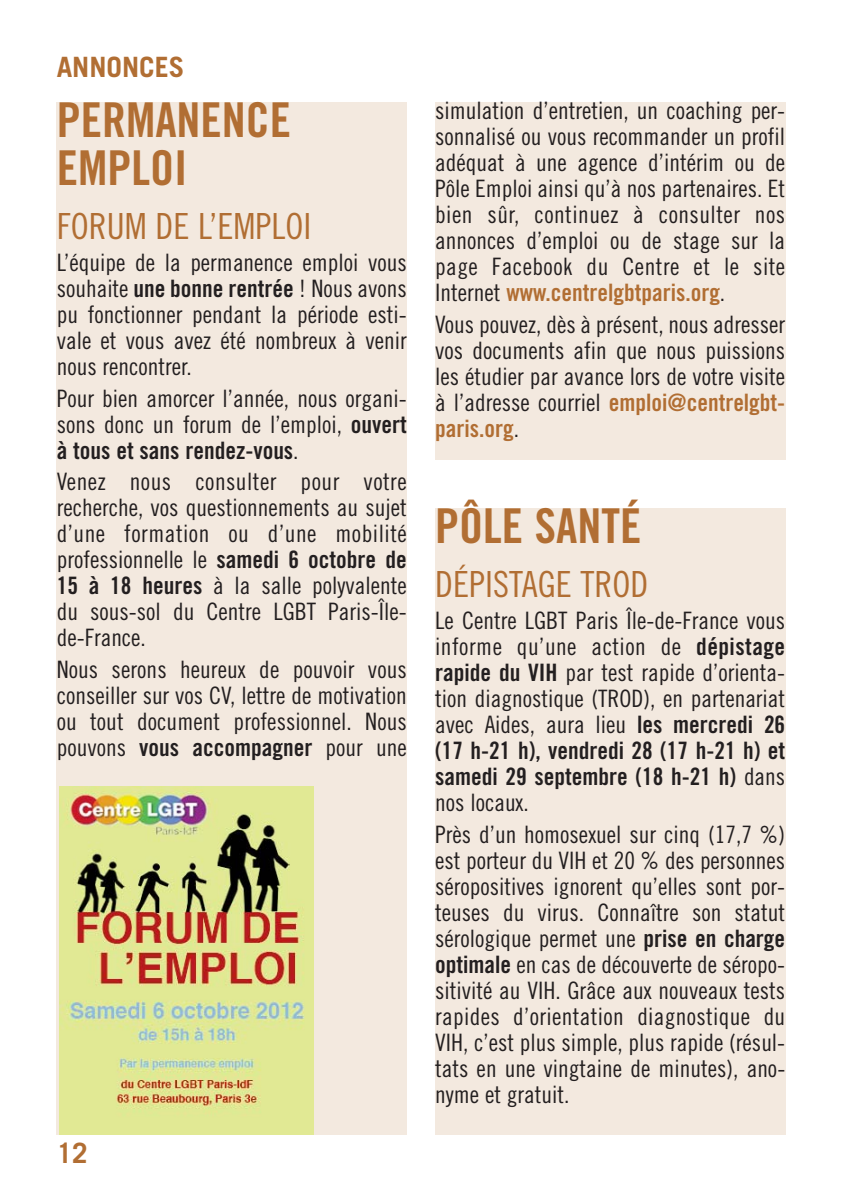
<style>
.page{position:relative;width:842px;height:1191px;background:#fff}
.page>*{position:absolute;margin:0;border:0;box-sizing:border-box;transform-origin:0 0}
.t1{font:48px/48px "Trade Gothic Bold Cond Twenty";color:#b16e33}
.t2{font:36px "Trade Gothic Cond Eighteen";color:#b16e33}
.t3{font:700 28px "Trade Gothic";color:#b16e33}
.t4{font:24px/26px "Trade Gothic Cond Eighteen";color:#231f20;text-align:justify}
.t5{font:24px/26px "Trade Gothic Bold Cond Twenty";color:#231f20}
.t6{font:24px "Trade Gothic Bold Cond Twenty";color:#b16e33}
.s1{font-family:"Trade Gothic Bold Cond Twenty"}
.s2{font-family:"Trade Gothic Cond Eighteen"}
.s3{font-family:"Trade Gothic Cond Eighteen";color:#231f20}
.s4{font-family:"Trade Gothic Bold Cond Twenty";color:#b16e33}
</style>
<div class="page">
<div style="left:57px;top:102px;width:350px;height:1032px;background:#f3e9df"></div>
<div style="left:435px;top:508px;width:350px;height:626px;background:#f3e9df"></div>
<div style="left:435px;top:102px;width:350px;height:357px;background:#f3e9df"></div>
<img style="left:59px;top:786px;width:255px;height:348px">
<p class="t3" style="left:57px;top:57px;width:129px">ANNONCES</p>
<h1 class="t1" style="left:57px;top:99px;width:236px">PERMANENCE<br>EMPLOI</h1>
<h2 class="t2" style="left:57px;top:213px;width:256px">FORUM DE L’EMPLOI</h2>
<p class="t4" style="left:57px;top:251px;width:352px">L’équipe de la permanence emploi vous souhaite <span class="s1">une bonne rentrée</span> ! Nous avons pu fonctionner pendant la période esti&shy;vale et vous avez été nombreux à venir nous rencontrer.</p>
<p class="t4" style="left:57px;top:387px;width:352px">Pour bien amorcer l’année, nous organi&shy;sons donc un forum de l’emploi, <span class="s1">ouvert</span></p>
<p class="t5" style="left:57px;top:439px;width:243px">à tous et sans rendez-vous<span class="s2">.</span></p>
<p class="t4" style="left:57px;top:470px;width:352px">Venez nous consulter pour votre recherche, vos questionnements au sujet d’une formation ou d’une mobilité professionnelle le <span class="s1">samedi 6 octobre de 15 à 18 heures</span> à la salle polyvalente du sous-sol du Centre LGBT Paris-Île&shy;de-France.</p>
<p class="t4" style="left:57px;top:658px;width:352px">Nous serons heureux de pouvoir vous conseiller sur vos CV, lettre de motivation ou tout document professionnel. Nous</p>
<p class="t5" style="left:57px;top:736px;width:352px"><span class="s2">pouvons</span> vous accompagner <span class="s2">pour une</span></p>
<p class="t3" style="left:57px;top:1142px;width:33px">12</p>
<p class="t4" style="left:435px;top:100px;width:352px">simulation d’entretien, un coaching per&shy;sonnalisé ou vous recommander un profil adéquat à une agence d’intérim ou de Pôle Emploi ainsi qu’à nos partenaires. Et bien sûr, continuez à consulter nos annonces d’emploi ou de stage sur la page Facebook du Centre et le site</p>
<p class="t6" style="left:435px;top:284px;width:292px"><span class="s3">Internet</span> www.centrelgbtparis.org<span class="s3">.</span></p>
<p class="t4" style="left:435px;top:313px;width:352px">Vous pouvez, dès à présent, nous adresser vos documents afin que nous puissions les étudier par avance lors de votre visite à l’adresse courriel <span class="s4">emploi@centrelgbt-</span></p>
<p class="t6" style="left:435px;top:420px;width:85px">paris.org<span class="s3">.</span></p>
<h1 class="t1" style="left:435px;top:505px;width:208px">PÔLE SANTÉ</h1>
<h2 class="t2" style="left:435px;top:571px;width:215px">DÉPISTAGE TROD</h2>
<p class="t4" style="left:435px;top:609px;width:352px">Le Centre LGBT Paris Île-de-France vous informe qu’une action de <span class="s1">dépistage rapide du VIH</span> par test rapide d’orienta&shy;tion diagnostique (TROD), en partenariat avec Aides, aura lieu <span class="s1">les mercredi 26</span></p>
<p class="t5" style="left:435px;top:739px;width:352px">(17 h-21 h), vendredi 28 (17 h-21 h) et samedi 29 septembre (18 h-21 h) <span class="s2">dans</span></p>
<p class="t4" style="left:435px;top:788px;width:352px;line-height:31.6px">nos locaux.<br>Près d’un homosexuel sur cinq (17,7 %)</p>
<p class="t4" style="left:435px;top:849px;width:352px">est porteur du VIH et 20 % des personnes séropositives ignorent qu’elles sont por&shy;teuses du virus. Connaître son statut sérologique permet une <span class="s1">prise en charge optimale</span> en cas de découverte de séropo&shy;sitivité au VIH. Grâce aux nouveaux tests rapides d’orientation diagnostique du VIH, c’est plus simple, plus rapide (résul&shy;tats en une vingtaine de minutes), ano&shy;nyme et gratuit.</p>
</div>
